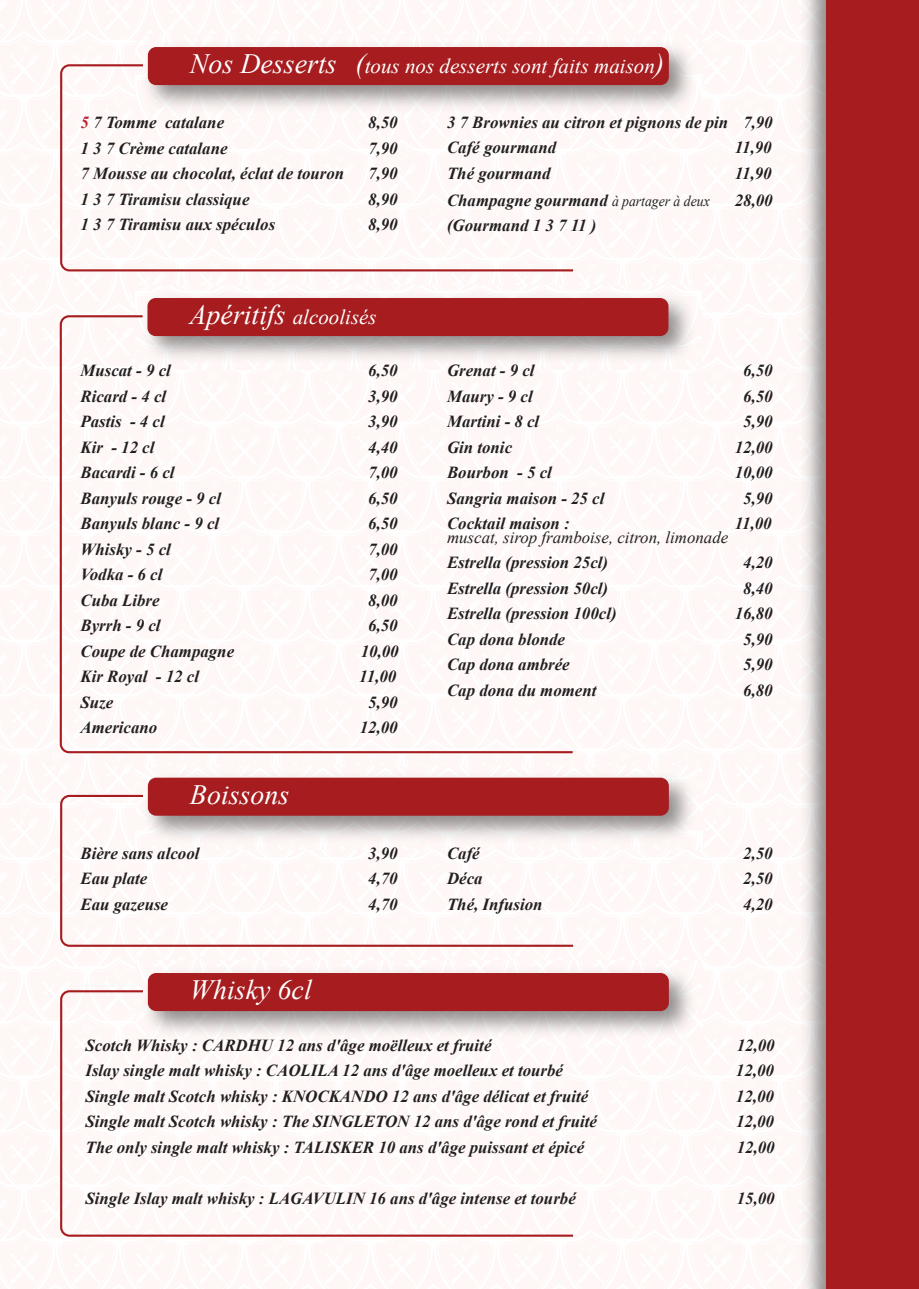
<style>
.page{position:relative;width:919px;height:1289px;background:#fff}
.page>*{position:absolute;margin:0;border:0;box-sizing:border-box;transform-origin:0 0}
.t1{font:italic 27.9px "Times New Roman";color:#fff}
.t2{font:italic 21px "Times New Roman";color:#fff}
.t3{font:italic 700 16.8px/25.5px "Times New Roman";color:#231f20}
.t4{font:italic 16.8px "Times New Roman";color:#231f20}
.s1{font-size:27.9px}
.s2{color:#be1d2c}
.s3{font-weight:400;font-size:15px}
</style>
<div class="page">
<img style="left:801px;top:0;width:25px;height:1288px">
<div style="left:826px;top:0;width:92px;height:1288px;background:#a61c1f"></div>
<svg style="left:60px;top:64px;width:514px;height:208px"></svg>
<img style="left:136px;top:41px;width:559px;height:77px">
<div style="left:148px;top:47px;width:520px;height:38px;background:#a61c1f;border-radius:8px"></div>
<svg style="left:60px;top:794px;width:514px;height:153px"></svg>
<img style="left:136px;top:772px;width:559px;height:77px">
<div style="left:148px;top:777px;width:520px;height:38px;background:#a61c1f;border-radius:8px"></div>
<svg style="left:60px;top:990px;width:514px;height:247px"></svg>
<img style="left:136px;top:967px;width:559px;height:77px">
<div style="left:148px;top:973px;width:520px;height:38px;background:#a61c1f;border-radius:8px"></div>
<svg style="left:59px;top:315px;width:514px;height:439px"></svg>
<img style="left:135px;top:293px;width:559px;height:77px">
<div style="left:147px;top:298px;width:521px;height:38px;background:#a61c1f;border-radius:8px"></div>
<p class="t2" style="left:190px;top:52px;width:475px"><span class="s1">Nos Desserts (</span>tous nos desserts sont faits maison<span class="s1">)</span></p>
<p class="t3" style="left:80px;top:109px;width:145px"><span class="s2">5</span> 7 Tomme catalane</p>
<p class="t3" style="left:368px;top:109px;width:31px">8,50</p>
<p class="t3" style="left:80px;top:135px;width:149px">1 3 7 Crème catalane</p>
<p class="t3" style="left:368px;top:135px;width:31px">7,90</p>
<p class="t3" style="left:80px;top:160px;width:265px">7 Mousse au chocolat, éclat de touron</p>
<p class="t3" style="left:368px;top:160px;width:31px">7,90</p>
<p class="t3" style="left:80px;top:186px;width:170px">1 3 7 Tiramisu classique</p>
<p class="t3" style="left:368px;top:186px;width:31px">8,90</p>
<p class="t3" style="left:80px;top:211px;width:196px">1 3 7 Tiramisu aux spéculos</p>
<p class="t3" style="left:368px;top:211px;width:31px">8,90</p>
<p class="t3" style="left:447px;top:109px;width:327px">3 7 Brownies au citron et pignons de pin 7,90<br>Café gourmand</p>
<p class="t3" style="left:734px;top:135px;width:39px">11,90</p>
<p class="t3" style="left:447px;top:160px;width:105px">Thé gourmand</p>
<p class="t3" style="left:734px;top:160px;width:39px">11,90</p>
<p class="t3" style="left:447px;top:187px;width:264px">Champagne gourmand <span class="s3">à partager à deux</span></p>
<p class="t3" style="left:734px;top:187px;width:39px">28,00</p>
<p class="t3" style="left:447px;top:212px;width:151px">(Gourmand 1 3 7 11 )</p>
<p class="t2" style="left:189px;top:302px;width:189px"><span class="s1">Apéritifs</span> alcoolisés</p>
<p class="t3" style="left:80px;top:357px;width:92px">Muscat - 9 cl</p>
<p class="t3" style="left:368px;top:357px;width:31px">6,50</p>
<p class="t3" style="left:80px;top:383px;width:87px">Ricard - 4 cl</p>
<p class="t3" style="left:368px;top:383px;width:31px">3,90</p>
<p class="t3" style="left:80px;top:408px;width:86px">Pastis - 4 cl</p>
<p class="t3" style="left:368px;top:408px;width:31px">3,90</p>
<p class="t3" style="left:80px;top:434px;width:75px">Kir - 12 cl</p>
<p class="t3" style="left:368px;top:434px;width:31px">4,40</p>
<p class="t3" style="left:80px;top:459px;width:96px">Bacardi - 6 cl</p>
<p class="t3" style="left:368px;top:459px;width:31px">7,00</p>
<p class="t3" style="left:80px;top:485px;width:142px">Banyuls rouge - 9 cl</p>
<p class="t3" style="left:368px;top:485px;width:31px">6,50</p>
<p class="t3" style="left:80px;top:510px;width:140px">Banyuls blanc - 9 cl</p>
<p class="t3" style="left:368px;top:510px;width:31px">6,50</p>
<p class="t3" style="left:80px;top:536px;width:92px">Whisky - 5 cl</p>
<p class="t3" style="left:368px;top:536px;width:31px">7,00</p>
<p class="t3" style="left:80px;top:561px;width:83px">Vodka - 6 cl</p>
<p class="t3" style="left:368px;top:561px;width:31px">7,00</p>
<p class="t3" style="left:80px;top:587px;width:81px">Cuba Libre</p>
<p class="t3" style="left:368px;top:587px;width:31px">8,00</p>
<p class="t3" style="left:80px;top:612px;width:82px">Byrrh - 9 cl</p>
<p class="t3" style="left:368px;top:612px;width:31px">6,50</p>
<p class="t3" style="left:80px;top:638px;width:155px">Coupe de Champagne</p>
<p class="t3" style="left:360px;top:638px;width:39px">10,00</p>
<p class="t3" style="left:80px;top:663px;width:120px">Kir Royal - 12 cl</p>
<p class="t3" style="left:359px;top:663px;width:39px">11,00</p>
<p class="t3" style="left:80px;top:688px;width:34px">Suze</p>
<p class="t3" style="left:368px;top:688px;width:31px">5,90</p>
<p class="t3" style="left:80px;top:714px;width:78px">Americano</p>
<p class="t3" style="left:360px;top:714px;width:39px">12,00</p>
<h1 class="t1" style="left:190px;top:775px;width:101px">Boissons</h1>
<p class="t3" style="left:80px;top:839px;width:120px">Bière sans alcool</p>
<p class="t3" style="left:368px;top:839px;width:31px">3,90</p>
<p class="t3" style="left:80px;top:865px;width:68px">Eau plate</p>
<p class="t3" style="left:368px;top:865px;width:31px">4,70</p>
<p class="t3" style="left:80px;top:890px;width:89px">Eau gazeuse</p>
<p class="t3" style="left:368px;top:890px;width:31px">4,70</p>
<h1 class="t1" style="left:190px;top:970px;width:123px">Whisky 6cl</h1>
<p class="t3" style="left:447px;top:357px;width:89px">Grenat - 9 cl</p>
<p class="t3" style="left:743px;top:357px;width:31px">6,50</p>
<p class="t3" style="left:447px;top:382px;width:87px">Maury - 9 cl</p>
<p class="t3" style="left:743px;top:382px;width:31px">6,50</p>
<p class="t3" style="left:447px;top:408px;width:94px">Martini - 8 cl</p>
<p class="t3" style="left:743px;top:408px;width:31px">5,90</p>
<p class="t3" style="left:447px;top:433px;width:67px">Gin tonic</p>
<p class="t3" style="left:734px;top:433px;width:39px">12,00</p>
<p class="t3" style="left:447px;top:459px;width:106px">Bourbon - 5 cl</p>
<p class="t3" style="left:734px;top:459px;width:39px">10,00</p>
<p class="t3" style="left:447px;top:484px;width:159px">Sangria maison - 25 cl</p>
<p class="t3" style="left:743px;top:484px;width:31px">5,90</p>
<p class="t3" style="left:447px;top:510px;width:124px">Cocktail maison :</p>
<p class="t3" style="left:734px;top:510px;width:39px">11,00</p>
<p class="t4" style="left:447px;top:525px;width:283px">muscat, sirop framboise, citron, limonade</p>
<p class="t3" style="left:447px;top:549px;width:163px">Estrella (pression 25cl)</p>
<p class="t3" style="left:743px;top:549px;width:31px">4,20</p>
<p class="t3" style="left:447px;top:574px;width:163px">Estrella (pression 50cl)</p>
<p class="t3" style="left:743px;top:574px;width:31px">8,40</p>
<p class="t3" style="left:447px;top:600px;width:171px">Estrella (pression 100cl)</p>
<p class="t3" style="left:734px;top:600px;width:39px">16,80</p>
<p class="t3" style="left:447px;top:625px;width:120px">Cap dona blonde</p>
<p class="t3" style="left:743px;top:625px;width:31px">5,90</p>
<p class="t3" style="left:447px;top:651px;width:124px">Cap dona ambrée</p>
<p class="t3" style="left:743px;top:651px;width:31px">5,90</p>
<p class="t3" style="left:447px;top:676px;width:151px">Cap dona du moment</p>
<p class="t3" style="left:743px;top:676px;width:31px">6,80</p>
<p class="t3" style="left:447px;top:839px;width:34px">Café</p>
<p class="t3" style="left:743px;top:839px;width:31px">2,50</p>
<p class="t3" style="left:447px;top:865px;width:37px">Déca</p>
<p class="t3" style="left:743px;top:865px;width:31px">2,50</p>
<p class="t3" style="left:447px;top:890px;width:97px">Thé, Infusion</p>
<p class="t3" style="left:743px;top:890px;width:31px">4,20</p>
<p class="t3" style="left:85px;top:1031px;width:407px">Scotch Whisky : CARDHU 12 ans d'âge moëlleux et fruité</p>
<p class="t3" style="left:736px;top:1031px;width:39px">12,00</p>
<p class="t3" style="left:85px;top:1057px;width:479px">Islay single malt whisky : CAOLILA 12 ans d'âge moelleux et tourbé</p>
<p class="t3" style="left:736px;top:1057px;width:39px">12,00</p>
<p class="t3" style="left:85px;top:1082px;width:504px">Single malt Scotch whisky : KNOCKANDO 12 ans d'âge délicat et fruité</p>
<p class="t3" style="left:736px;top:1082px;width:39px">12,00</p>
<p class="t3" style="left:85px;top:1108px;width:513px">Single malt Scotch whisky : The SINGLETON 12 ans d'âge rond et fruité</p>
<p class="t3" style="left:736px;top:1108px;width:39px">12,00</p>
<p class="t3" style="left:85px;top:1133px;width:500px">The only single malt whisky : TALISKER 10 ans d'âge puissant et épicé</p>
<p class="t3" style="left:736px;top:1133px;width:39px">12,00</p>
<p class="t3" style="left:85px;top:1184px;width:492px">Single Islay malt whisky : LAGAVULIN 16 ans d'âge intense et tourbé</p>
<p class="t3" style="left:736px;top:1184px;width:39px">15,00</p>
</div>
